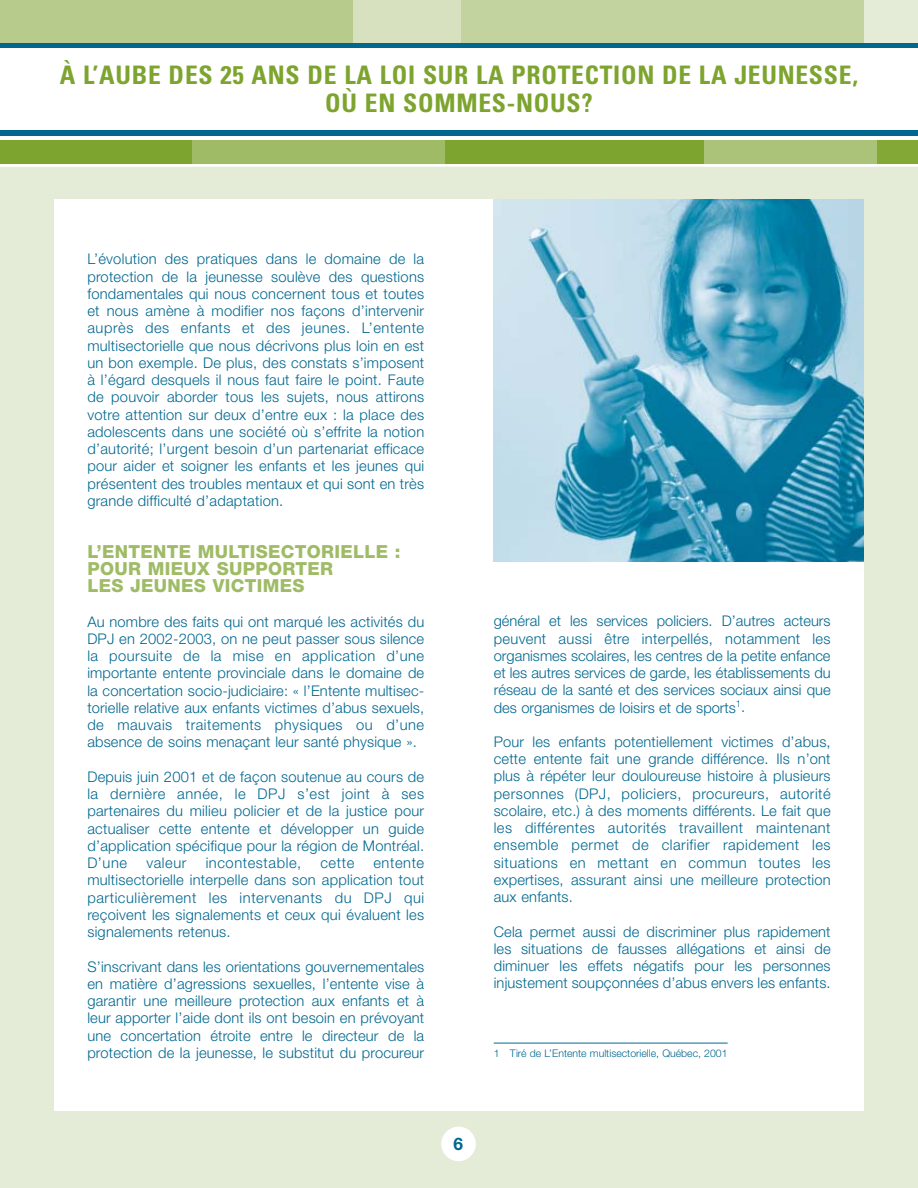
<style>
.page{position:relative;width:918px;height:1188px;background:#fff}
.page>*{position:absolute;margin:0;border:0;box-sizing:border-box;transform-origin:0 0}
.t1{font:700 condensed 25.5px/27.8px "Univers";letter-spacing:.03em;color:#7da42e;text-align:center}
.t2{font:800 18px/17.2px "Helvetica Neue";letter-spacing:.02em;color:#9fbb65}
.t3{font:700 17.25px "Helvetica Neue";color:#00678f}
.t4{font:300 14.7px/17.2px "Helvetica Neue";letter-spacing:.01em;color:#00678f;text-align:justify}
.t5{font:300 14.7px "Helvetica Neue";letter-spacing:.04em;color:#00678f}
.t6{font:300 10.5px "Helvetica Neue";color:#00678f}
</style>
<div class="page">
<div style="left:0;top:134px;width:192px;height:33px;background:#7da42e"></div>
<div style="left:0;top:166px;width:918px;height:1022px;background:#e4ebd6"></div>
<div style="left:704px;top:134px;width:174px;height:33px;background:#abc379"></div>
<div style="left:192px;top:134px;width:253px;height:33px;background:#9fbb65"></div>
<div style="left:445px;top:134px;width:259px;height:33px;background:#7da42e"></div>
<div style="left:878px;top:134px;width:40px;height:33px;background:#83a835"></div>
<div style="left:0;top:0;width:356px;height:57px;background:#b7cb8c"></div>
<div style="left:803px;top:0;width:115px;height:57px;background:#e4ebd6"></div>
<div style="left:455px;top:0;width:409px;height:57px;background:#c3d3a0"></div>
<div style="left:354px;top:0;width:107px;height:57px;background:#d7e1c0"></div>
<div style="left:0;top:45px;width:918px;height:95px;background:#fff"></div>
<div style="left:0;top:43px;width:918px;height:5px;background:#00678f"></div>
<div style="left:0;top:130px;width:918px;height:6px;background:#00678f"></div>
<div style="left:54px;top:199px;width:810px;height:912px;background:#fff"></div>
<hr style="left:0;top:164px;width:918px;height:3px;background:#fff">
<div style="left:441px;top:1127px;width:35px;height:34px;background:#fff;border-radius:50%"></div>
<hr style="left:494px;top:1043px;width:234px;height:1px;background:#00678f">
<img style="left:494px;top:199px;width:370px;height:363px">
<h1 class="t1" style="left:60px;top:64px;width:800px">À L’AUBE DES 25 ANS DE LA LOI SUR LA PROTECTION DE LA JEUNESSE,<br>OÙ EN SOMMES-NOUS?</h1>
<p class="t4" style="left:87px;top:252px;width:338px">L’évolution des pratiques dans le domaine de la protection de la jeunesse soulève des questions fondamentales qui nous concernent tous et toutes et nous amène à modifier nos façons d’intervenir auprès des enfants et des jeunes. L’entente multisectorielle que nous décrivons plus loin en est un bon exemple. De plus, des constats s’imposent à l’égard desquels il nous faut faire le point. Faute de pouvoir aborder tous les sujets, nous attirons votre attention sur deux d’entre eux : la place des adolescents dans une société où s’effrite la notion d’autorité; l’urgent besoin d’un partenariat efficace pour aider et soigner les enfants et les jeunes qui présentent des troubles mentaux et qui sont en très grande difficulté d’adaptation.</p>
<p class="t2" style="left:87px;top:544px;width:315px">L’ENTENTE MULTISECTORIELLE :<br>POUR MIEUX SUPPORTER<br>LES JEUNES VICTIMES</p>
<p class="t4" style="left:87px;top:614px;width:338px">Au nombre des faits qui ont marqué les activités du DPJ en 2002-2003, on ne peut passer sous silence la poursuite de la mise en application d’une importante entente provinciale dans le domaine de la concertation socio-judiciaire: « l’Entente multisec&shy;torielle relative aux enfants victimes d’abus sexuels, de mauvais traitements physiques ou d’une absence de soins menaçant leur santé physique ».</p>
<p class="t4" style="left:87px;top:769px;width:338px">Depuis juin 2001 et de façon soutenue au cours de la dernière année, le DPJ s’est joint à ses partenaires du milieu policier et de la justice pour actualiser cette entente et développer un guide d’application spécifique pour la région de Montréal.<br>D’une</p>
<p class="t4" style="left:146px;top:856px;width:42px">valeur</p>
<p class="t5" style="left:206px;top:858px;width:97px">incontestable,</p>
<p class="t4" style="left:320px;top:856px;width:35px">cette</p>
<p class="t4" style="left:87px;top:856px;width:338px;text-indent:286px">entente multisectorielle interpelle dans son application tout particulièrement les intervenants du DPJ qui reçoivent les signalements et ceux qui évaluent les signalements retenus.</p>
<p class="t4" style="left:87px;top:959px;width:338px">S’inscrivant dans les orientations gouvernementales en matière d’agressions sexuelles, l’entente vise à garantir une meilleure protection aux enfants et à leur apporter l’aide dont ils ont besoin en prévoyant une concertation étroite entre le directeur de la protection de la jeunesse, le substitut du procureur</p>
<p class="t3" style="left:453px;top:1137px;width:11px">6</p>
<p class="t4" style="left:494px;top:614px;width:338px">général et les services policiers. D’autres acteurs peuvent aussi être interpellés, notamment les organismes scolaires, les centres de la petite enfance et les autres services de garde, les établissements du réseau de la santé et des services sociaux ainsi que des organismes de loisirs et de sports<sup>1</sup>.</p>
<p class="t4" style="left:494px;top:735px;width:338px">Pour les enfants potentiellement victimes d’abus, cette entente fait une grande différence. Ils n’ont plus à répéter leur douloureuse histoire à plusieurs personnes (DPJ, policiers, procureurs, autorité scolaire, etc.) à des moments différents. Le fait que les différentes autorités travaillent maintenant ensemble permet de clarifier rapidement les situations en mettant en commun toutes les expertises, assurant ainsi une meilleure protection aux enfants.</p>
<p class="t4" style="left:494px;top:924px;width:338px">Cela permet aussi de discriminer plus rapidement les situations de fausses allégations et ainsi de diminuer les effets négatifs pour les personnes injustement soupçonnées d’abus envers les enfants.</p>
<p class="t6" style="left:494px;top:1050px;width:235px">1 Tiré de L’Entente multisectorielle, Québec, 2001</p>
</div>
